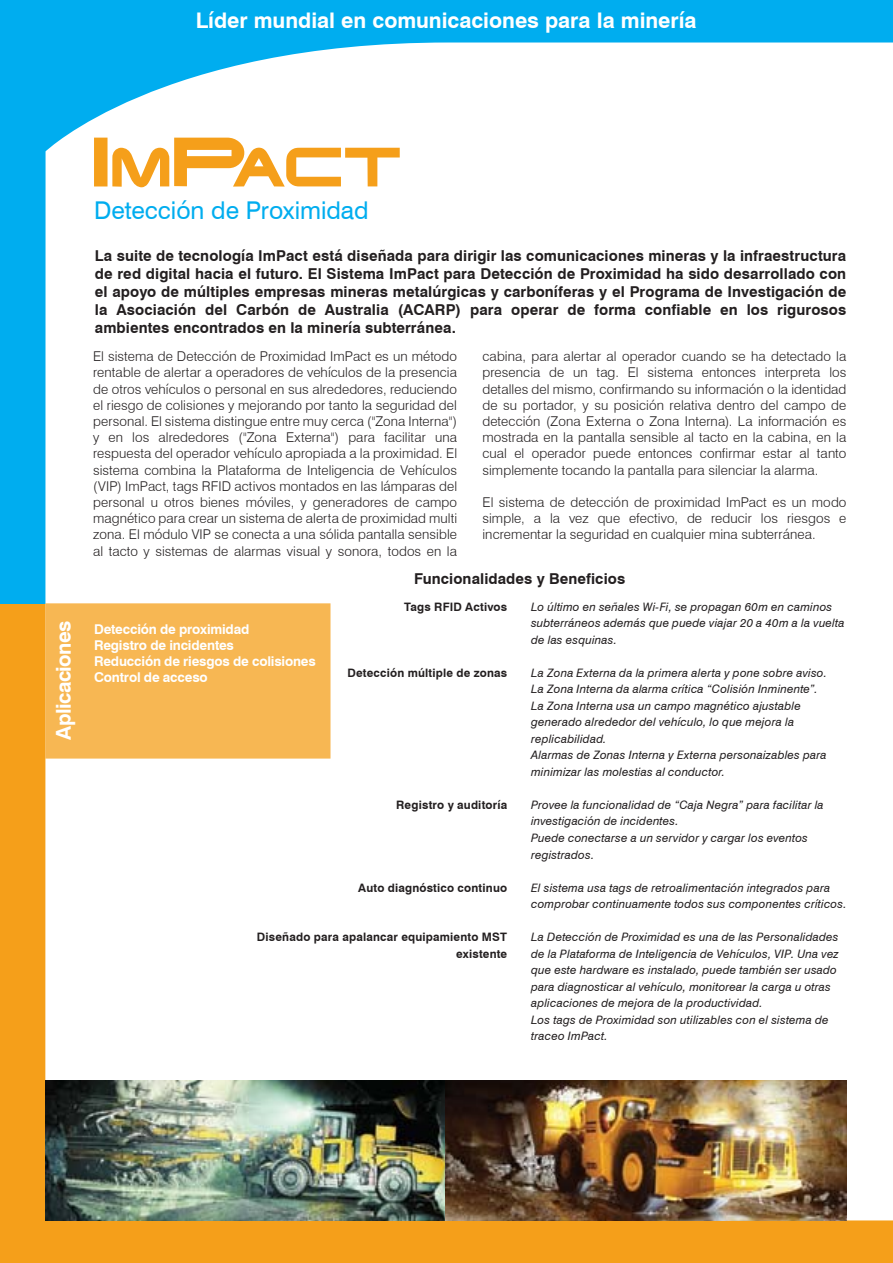
<style>
.page{position:relative;width:893px;height:1263px;background:#fff}
.page>*{position:absolute;margin:0;border:0;box-sizing:border-box;transform-origin:0 0}
.t1{font:24.45px "Swiss 721 BT";color:#00adef}
.t2{font:700 21.45px "Swiss 721 BT";color:#fff}
.t3{font:700 20.55px "Swiss 721 BT";letter-spacing:-.025em;color:#fff}
.t4{font:700 15px/18px "Swiss 721 BT";letter-spacing:.005em;color:#231f20;text-align:justify}
.t5{font:300 13.5px/16.2px "Swiss 721 BT";letter-spacing:.01em;color:#231f20;text-align:justify}
.t6{font:700 13.5px/16.2px "Swiss 721 BT";letter-spacing:-.015em;color:#fff}
.t7{font:italic 11.7px/16.5px "Swiss 721 BT";letter-spacing:.015em;color:#231f20}
.t8{font:700 11.7px/16.5px "Swiss 721 BT";letter-spacing:.015em;color:#231f20;text-align:right}
</style>
<div class="page">
<div style="left:0;top:603px;width:893px;height:660px;background:#f59f1a"></div>
<div style="left:0;top:0;width:893px;height:603px;background:#00adef"></div>
<div style="left:45px;top:43px;width:848px;height:1177px;background:#fff"></div>
<div style="left:45px;top:603px;width:285px;height:155px;background:#f7b753"></div>
<svg style="left:94px;top:138px;width:306px;height:49px"></svg>
<img style="left:45px;top:1080px;width:801px;height:140px">
<h2 class="t2" style="left:196px;top:7px;width:502px">Líder mundial en comunicaciones para la minería</h2>
<h3 class="t3" style="left:51px;top:740px;width:121px;rotate:-90deg">Aplicaciones</h3>
<h1 class="t1" style="left:94px;top:196px;width:276px">Detección de Proximidad</h1>
<p class="t4" style="left:95px;top:246px;width:753px">La suite de tecnología ImPact está diseñada para dirigir las comunicaciones mineras y la infraestructura de red digital hacia el futuro. El Sistema ImPact para Detección de Proximidad ha sido desarrollado con el apoyo de múltiples empresas mineras metalúrgicas y carboníferas y el Programa de Investigación de la Asociación del Carbón de Australia (ACARP) para operar de forma confiable en los rigurosos ambientes encontrados en la minería subterránea.</p>
<p class="t5" style="left:93px;top:348px;width:366px">El sistema de Detección de Proximidad ImPact es un método rentable de alertar a operadores de vehículos de la presencia de otros vehículos o personal en sus alrededores, reduciendo el riesgo de colisiones y mejorando por tanto la seguridad del personal. El sistema distingue entre muy cerca ("Zona Interna") y en los alrededores ("Zona Externa") para facilitar una respuesta del operador vehículo apropiada a la proximidad. El sistema combina la Plataforma de Inteligencia de Vehículos (VIP) ImPact, tags RFID activos montados en las lámparas del personal u otros bienes móviles, y generadores de campo magnético para crear un sistema de alerta de proximidad multi zona. El módulo VIP se conecta a una sólida pantalla sensible al tacto y sistemas de alarmas visual y sonora, todos en la</p>
<p class="t5" style="left:482px;top:348px;width:365px">cabina, para alertar al operador cuando se ha detectado la presencia de un tag. El sistema entonces interpreta los detalles del mismo, confirmando su información o la identidad de su portador, y su posición relativa dentro del campo de detección (Zona Externa o Zona Interna). La información es mostrada en la pantalla sensible al tacto en la cabina, en la cual el operador puede entonces confirmar estar al tanto simplemente tocando la pantalla para silenciar la alarma.</p>
<p class="t5" style="left:482px;top:494px;width:365px">El sistema de detección de proximidad ImPact es un modo simple, a la vez que efectivo, de reducir los riesgos e incrementar la seguridad en cualquier mina subterránea.</p>
<p class="t4" style="left:414px;top:570px;width:213px">Funcionalidades y Beneficios</p>
<p class="t7" style="left:531px;top:598px;width:315px">Lo último en señales Wi-Fi, se propagan 60m en caminos subterráneos además que puede viajar 20 a 40m a la vuelta de las esquinas.</p>
<p class="t7" style="left:531px;top:664px;width:297px">La Zona Externa da la primera alerta y pone sobre aviso.<br>La Zona Interna da alarma crítica “Colisión Inminente”.<br>La Zona Interna usa un campo magnético ajustable generado alrededor del vehículo, lo que mejora la replicabilidad.<br>Alarmas de Zonas Interna y Externa personaizables para minimizar las molestias al conductor.</p>
<p class="t7" style="left:531px;top:796px;width:294px">Provee la funcionalidad de “Caja Negra” para facilitar la investigación de incidentes.<br>Puede conectarse a un servidor y cargar los eventos registrados.</p>
<p class="t7" style="left:531px;top:879px;width:317px">El sistema usa tags de retroalimentación integrados para comprobar continuamente todos sus componentes críticos.</p>
<p class="t7" style="left:531px;top:928px;width:309px">La Detección de Proximidad es una de las Personalidades de la Plataforma de Inteligencia de Vehículos, VIP. Una vez que este hardware es instalado, puede también ser usado para diagnosticar al vehículo, monitorear la carga u otras aplicaciones de mejora de la productividad.<br>Los tags de Proximidad son utilizables con el sistema de traceo ImPact.</p>
<p class="t8" style="left:404px;top:598px;width:104px">Tags RFID Activos</p>
<p class="t6" style="left:94px;top:621px;width:223px">Detección de proximidad<br>Registro de incidentes<br>Reducción de riesgos de colisiones<br>Control de acceso</p>
<p class="t8" style="left:347px;top:664px;width:161px">Detección múltiple de zonas</p>
<p class="t8" style="left:396px;top:796px;width:113px">Registro y auditoría</p>
<p class="t8" style="left:358px;top:879px;width:150px">Auto diagnóstico continuo</p>
<p class="t8" style="left:257px;top:928px;width:252px">Diseñado para apalancar equipamiento MST existente</p>
</div>
